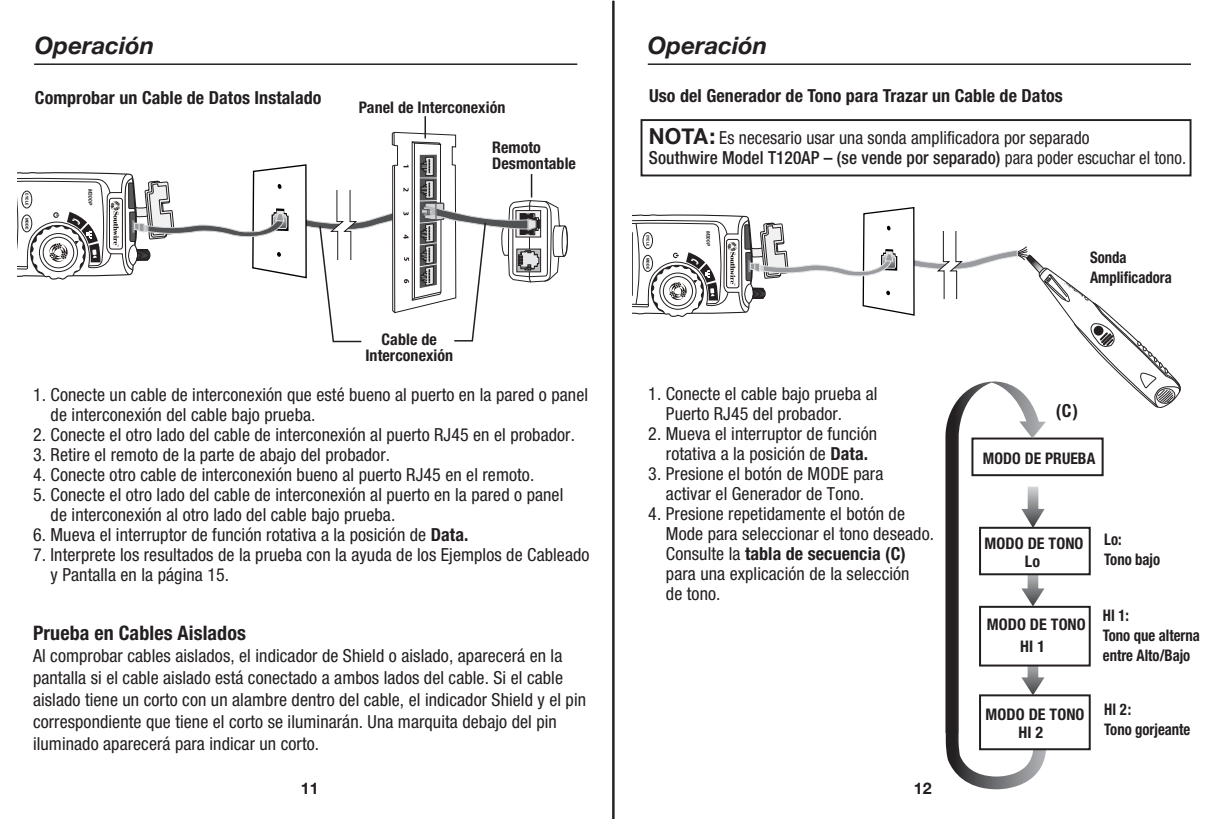
<style>
.page{position:relative;width:1224px;height:819px;background:#fff}
.page>*{position:absolute;margin:0;border:0;box-sizing:border-box;transform-origin:0 0}
.t1{font:italic 700 24px "Helvetica Neue";letter-spacing:.005em;color:#231f20}
.t2{font:700 condensed 20px "Helvetica Neue";letter-spacing:.005em;color:#231f20}
.t3{font:condensed 18px/20px "Helvetica Neue";letter-spacing:.005em;color:#231f20}
.t4{font:700 condensed 18px "Helvetica Neue";letter-spacing:.005em;color:#231f20}
.t5{font:700 condensed 16px/18.4px "Helvetica Neue";letter-spacing:.005em;color:#231f20;text-align:center}
.t6{font:700 condensed 16px/20px "Helvetica Neue";letter-spacing:.005em;color:#231f20;scale:.92 1}
.t7{font:700 16px "Helvetica Neue";color:#231f20}
.t8{font:italic 700 5.2px "Helvetica Neue";color:#231f20;scale:.91 1}
.t9{font:italic 700 5px "Helvetica Neue";color:#231f20;scale:.91 1}
.t10{font:700 condensed 4.2px "Helvetica Neue";color:#231f20;scale:1.18 1}
.t11{font:700 condensed 4px "Helvetica Neue";letter-spacing:.005em;color:#231f20;scale:1.1 1}
.t12{font:700 condensed 4px "Helvetica Neue";letter-spacing:.005em;color:#231f20;scale:1.18 1}
.t13{font:700 condensed 3.8px "Helvetica Neue";letter-spacing:.005em;color:#231f20;scale:1.1 1}
.s1{font-weight:700}
.s2{font-weight:700;font-stretch:normal;font-size:22px}
.s3{font-weight:500}
</style>
<div class="page">
<hr style="left:648px;top:63px;width:543px;height:2px;background:#231f20">
<div style="left:641px;top:119px;width:551px;height:57px;border:2px solid #231f20"></div>
<div style="left:971px;top:437px;width:133px;height:39px;background:#fff;border:2px solid #231f20"></div>
<svg style="left:945px;top:408px;width:101px;height:381px"></svg>
<div style="left:979px;top:694px;width:112px;height:56px;background:#fff;border:2px solid #231f20"></div>
<svg style="left:1021px;top:666px;width:24px;height:29px"></svg>
<div style="left:979px;top:606px;width:112px;height:60px;background:#fff;border:2px solid #231f20"></div>
<svg style="left:1021px;top:575px;width:24px;height:31px"></svg>
<div style="left:979px;top:527px;width:112px;height:48px;background:#fff;border:2px solid #231f20"></div>
<svg style="left:1021px;top:486px;width:24px;height:42px"></svg>
<svg style="left:633px;top:207px;width:548px;height:201px"></svg>
<hr style="left:941px;top:299px;width:19px;height:3px;background:#fff">
<hr style="left:941px;top:228px;width:19px;height:3px;background:#fff">
<hr style="left:34px;top:63px;width:543px;height:2px;background:#231f20">
<svg style="left:18px;top:116px;width:550px;height:227px"></svg>
<hr style="left:612px;top:1px;width:2px;height:818px;background:#231f20">
<p class="t1" style="left:35px;top:27px;width:121px">Operación</p>
<p class="t4" style="left:35px;top:87px;width:288px">Comprobar un Cable de Datos Instalado</p>
<p class="t11" style="left:29px;top:193px;width:12px;rotate:90deg">CYCLE</p>
<p class="t10" style="left:29px;top:218px;width:11px;rotate:90deg">MODE</p>
<p class="t8" style="left:94px;top:189px;width:19px;rotate:90deg">M300P</p>
<p class="t5" style="left:359px;top:98px;width:148px">Panel de Interconexión</p>
<p class="t5" style="left:492px;top:139px;width:85px;line-height:16px;text-align:left">Remoto<br>Desmontable</p>
<p class="t5" style="left:365px;top:331px;width:89px;line-height:16px">Cable de<br>Interconexión</p>
<p class="t3" style="left:51px;top:384px;width:539px;text-indent:-18px">1. Conecte un cable de interconexión que esté bueno al puerto en la pared o panel de interconexión del cable bajo prueba.</p>
<p class="t3" style="left:33px;top:424px;width:544px">2. Conecte el otro lado del cable de interconexión al puerto RJ45 en el probador.</p>
<p class="t3" style="left:33px;top:444px;width:359px">3. Retire el remoto de la parte de abajo del probador.</p>
<p class="t3" style="left:33px;top:464px;width:503px">4. Conecte otro cable de interconexión bueno al puerto RJ45 en el remoto.</p>
<p class="t3" style="left:51px;top:484px;width:514px;text-indent:-18px">5. Conecte el otro lado del cable de interconexión al puerto en la pared o panel de interconexión al otro lado del cable bajo prueba.</p>
<p class="t3" style="left:33px;top:524px;width:437px">6. Mueva el interruptor de función rotativa a la posición de <span class="s1">Data.</span></p>
<p class="t3" style="left:51px;top:544px;width:540px;text-indent:-18px">7. Interprete los resultados de la prueba con la ayuda de los Ejemplos de Cableado y Pantalla en la página 15.</p>
<p class="t2" style="left:33px;top:620px;width:214px">Prueba en Cables Aislados</p>
<p class="t3" style="left:33px;top:644px;width:555px;line-height:22px">Al comprobar cables aislados, el indicador de Shield o aislado, aparecerá en la pantalla si el cable aislado está conectado a ambos lados del cable. Si el cable aislado tiene un corto con un alambre dentro del cable, el indicador Shield y el pin correspondiente que tiene el corto se iluminarán. Una marquita debajo del pin iluminado aparecerá para indicar un corto.</p>
<p class="t1" style="left:648px;top:27px;width:121px">Operación</p>
<p class="t4" style="left:649px;top:85px;width:415px">Uso del Generador de Tono para Trazar un Cable de Datos</p>
<p class="t3" style="left:649px;top:128px;width:539px"><span class="s2">NOTA:</span> Es necesario usar una sonda amplificadora por separado<br><span class="s3">Southwire Model T120AP – (se vende por separado)</span> para poder escuchar el tono.</p>
<p class="t13" style="left:650px;top:235px;width:12px;rotate:90deg">CYCLE</p>
<p class="t12" style="left:650px;top:258px;width:11px;rotate:90deg">MODE</p>
<p class="t9" style="left:712px;top:230px;width:18px;rotate:90deg">M300P</p>
<p class="t3" style="left:666px;top:384px;width:213px;text-indent:-18px">1. Conecte el cable bajo prueba al<br>Puerto RJ45 del probador.</p>
<p class="t3" style="left:648px;top:424px;width:230px;text-align:center">2. Mueva el interruptor de función rotativa a la posición de <span class="s1">Data.</span></p>
<p class="t3" style="left:648px;top:464px;width:237px;text-align:center">3. Presione el botón de MODE para activar el Generador de Tono.</p>
<p class="t3" style="left:666px;top:504px;width:270px;text-indent:-18px">4. Presione repetidamente el botón de<br>Mode para seleccionar el tono deseado.<br>Consulte la <span class="s1">tabla de secuencia (C) </span>para una explicación de la selección<br>de tono.</p>
<p class="t6" style="left:1090px;top:247px;width:90px">Sonda<br>Amplificadora</p>
<p class="t4" style="left:1056px;top:399px;width:24px">(C)</p>
<p class="t5" style="left:983px;top:449px;width:114px">MODO DE PRUEBA</p>
<p class="t5" style="left:985px;top:533px;width:100px">MODO DE TONO<br>Lo</p>
<p class="t6" style="left:1104px;top:529px;width:62px">Lo:<br>Tono bajo</p>
<p class="t5" style="left:987px;top:613px;width:100px;line-height:21.4px">MODO DE TONO<br>HI 1</p>
<p class="t5" style="left:986px;top:704px;width:100px">MODO DE TONO<br>HI 2</p>
<p class="t6" style="left:1103px;top:605px;width:107px">HI 1:<br>Tono que alterna entre Alto/Bajo</p>
<p class="t6" style="left:1104px;top:699px;width:95px">HI 2:<br>Tono gorjeante</p>
<p class="t7" style="left:301px;top:776px;width:19px">11</p>
<p class="t7" style="left:914px;top:776px;width:19px">12</p>
</div>
